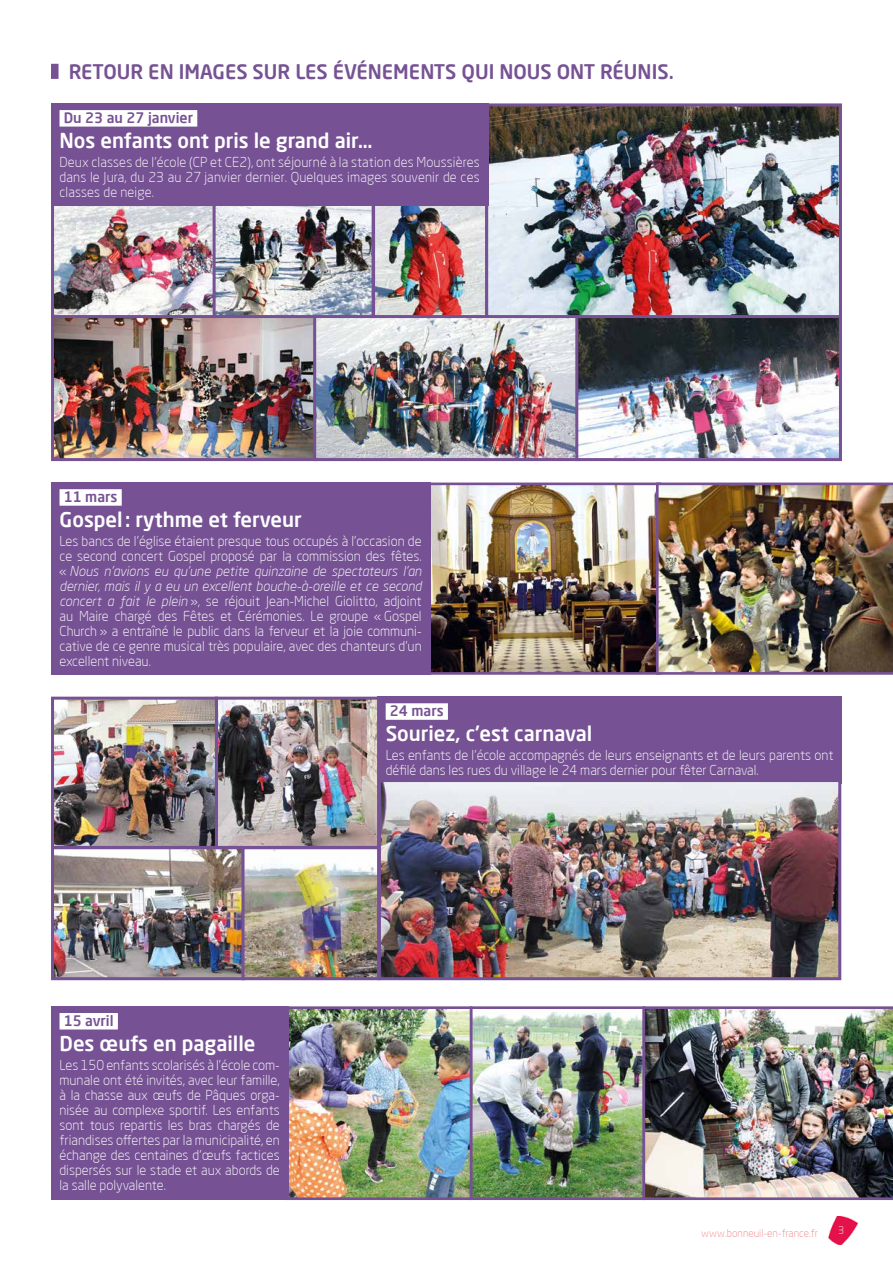
<style>
.page{position:relative;width:893px;height:1263px;background:#fff}
.page>*{position:absolute;margin:0;border:0;box-sizing:border-box;transform-origin:0 0}
.t1{font:500 20.25px "Neo Sans Pro";color:#fff}
.t2{font:500 19.8px "Neo Sans Pro";color:#765294}
.t3{font:500 14.25px "Neo Sans Pro";color:#765294}
.t4{font:300 13.5px/15px "Neo Sans Pro";color:#fff;text-align:justify}
.t5{font:300 10.5px "Neo Sans Pro";color:#f0878c}
.t6{font:300 10.5px "Neo Sans Pro";color:#f3f2ee}
.s1{font-style:italic}
</style>
<div class="page">
<img style="left:828px;top:1217px;width:29px;height:28px">
<div style="left:51px;top:64px;width:8px;height:15px;background:#765294"></div>
<img style="left:55px;top:318px;width:520px;height:139px">
<div style="left:51px;top:304px;width:267px;height:157px;border:3px solid #765294"></div>
<img style="left:430px;top:486px;width:226px;height:185px">
<div style="left:417px;top:482px;width:244px;height:193px;border:3px solid #765294"></div>
<img style="left:289px;top:1010px;width:352px;height:186px">
<div style="left:470px;top:1006px;width:175px;height:194px;border:3px solid #765294"></div>
<div style="left:285px;top:1006px;width:187px;height:194px;border:3px solid #765294"></div>
<img style="left:656px;top:482px;width:237px;height:193px">
<img style="left:642px;top:1006px;width:251px;height:194px">
<div style="left:313px;top:304px;width:267px;height:157px;border:3px solid #765294"></div>
<img style="left:579px;top:318px;width:259px;height:139px">
<div style="left:575px;top:304px;width:267px;height:157px;border:3px solid #765294"></div>
<div style="left:377px;top:697px;width:465px;height:87px;background:#765294"></div>
<div style="left:386px;top:703px;width:62px;height:17px;background:#fff"></div>
<div style="left:51px;top:482px;width:379px;height:193px;background:#765294"></div>
<div style="left:60px;top:489px;width:62px;height:17px;background:#fff"></div>
<div style="left:51px;top:1006px;width:237px;height:194px;background:#765294"></div>
<div style="left:60px;top:1013px;width:58px;height:16px;background:#fff"></div>
<img style="left:382px;top:783px;width:455px;height:193px">
<div style="left:378px;top:779px;width:463px;height:201px;border:3px solid #765294"></div>
<img style="left:55px;top:701px;width:321px;height:275px">
<div style="left:215px;top:697px;width:165px;height:152px;border:3px solid #765294"></div>
<div style="left:51px;top:697px;width:167px;height:152px;border:3px solid #765294"></div>
<div style="left:51px;top:846px;width:194px;height:134px;border:3px solid #765294"></div>
<div style="left:242px;top:846px;width:138px;height:134px;border:3px solid #765294"></div>
<img style="left:55px;top:206px;width:157px;height:108px">
<div style="left:51px;top:200px;width:165px;height:118px;border:3px solid #765294"></div>
<img style="left:217px;top:206px;width:154px;height:108px">
<div style="left:213px;top:200px;width:162px;height:118px;border:3px solid #765294"></div>
<img style="left:376px;top:206px;width:108px;height:108px">
<div style="left:372px;top:200px;width:116px;height:118px;border:3px solid #765294"></div>
<img style="left:489px;top:107px;width:349px;height:207px">
<div style="left:485px;top:103px;width:357px;height:215px;border:3px solid #765294"></div>
<div style="left:51px;top:103px;width:437px;height:103px;background:#765294"></div>
<div style="left:60px;top:110px;width:137px;height:17px;background:#fff"></div>
<h2 class="t2" style="left:69px;top:59px;width:606px">RETOUR EN IMAGES SUR LES ÉVÉNEMENTS QUI NOUS ONT RÉUNIS.</h2>
<p class="t3" style="left:64px;top:109px;width:131px">Du 23 au 27 janvier</p>
<h1 class="t1" style="left:60px;top:128px;width:314px">Nos enfants ont pris le grand air…</h1>
<p class="t4" style="left:59px;top:154px;width:422px">Deux classes de l’école (CP et CE2), ont séjourné à la station des Moussières dans le Jura, du 23 au 27 janvier dernier. Quelques images souvenir de ces classes de neige.</p>
<p class="t3" style="left:64px;top:488px;width:55px">11 mars</p>
<h1 class="t1" style="left:60px;top:507px;width:244px">Gospel: rythme et ferveur</h1>
<p class="t4" style="left:60px;top:533px;width:364px">Les bancs de l’église étaient presque tous occupés à l’occasion de ce second concert Gospel proposé par la commission des fêtes. « <span class="s1">Nous n’avions eu qu’une petite quinzaine de spectateurs l’an dernier, mais il y a eu un excellent bouche-à-oreille et ce second concert a fait le plein</span> », se réjouit Jean-Michel Giolitto, adjoint au Maire chargé des Fêtes et Cérémonies. Le groupe « Gospel Church » a entraîné le public dans la ferveur et la joie communi&shy;cative de ce genre musical très populaire, avec des chanteurs d’un excellent niveau.</p>
<p class="t3" style="left:64px;top:1011px;width:51px">15 avril</p>
<h1 class="t1" style="left:60px;top:1030px;width:198px">Des œufs en pagaille</h1>
<p class="t4" style="left:60px;top:1057px;width:222px">Les 150 enfants scolarisés à l’école com&shy;munale ont été invités, avec leur famille, à la chasse aux œufs de Pâques orga&shy;nisée au complexe sportif. Les enfants sont tous repartis les bras chargés de friandises offertes par la municipalité, en échange des centaines d’œufs factices dispersés sur le stade et aux abords de la salle polyvalente.</p>
<p class="t3" style="left:390px;top:702px;width:55px">24 mars</p>
<h1 class="t1" style="left:386px;top:721px;width:208px">Souriez, c'est carnaval</h1>
<p class="t4" style="left:386px;top:748px;width:449px">Les enfants de l’école accompagnés de leurs enseignants et de leurs parents ont défilé dans les rues du village le 24 mars dernier pour fêter Carnaval.</p>
<p class="t5" style="left:701px;top:1227px;width:118px">www.bonneuil-en-france.fr</p>
<p class="t6" style="left:838px;top:1223px;width:8px">3</p>
</div>
